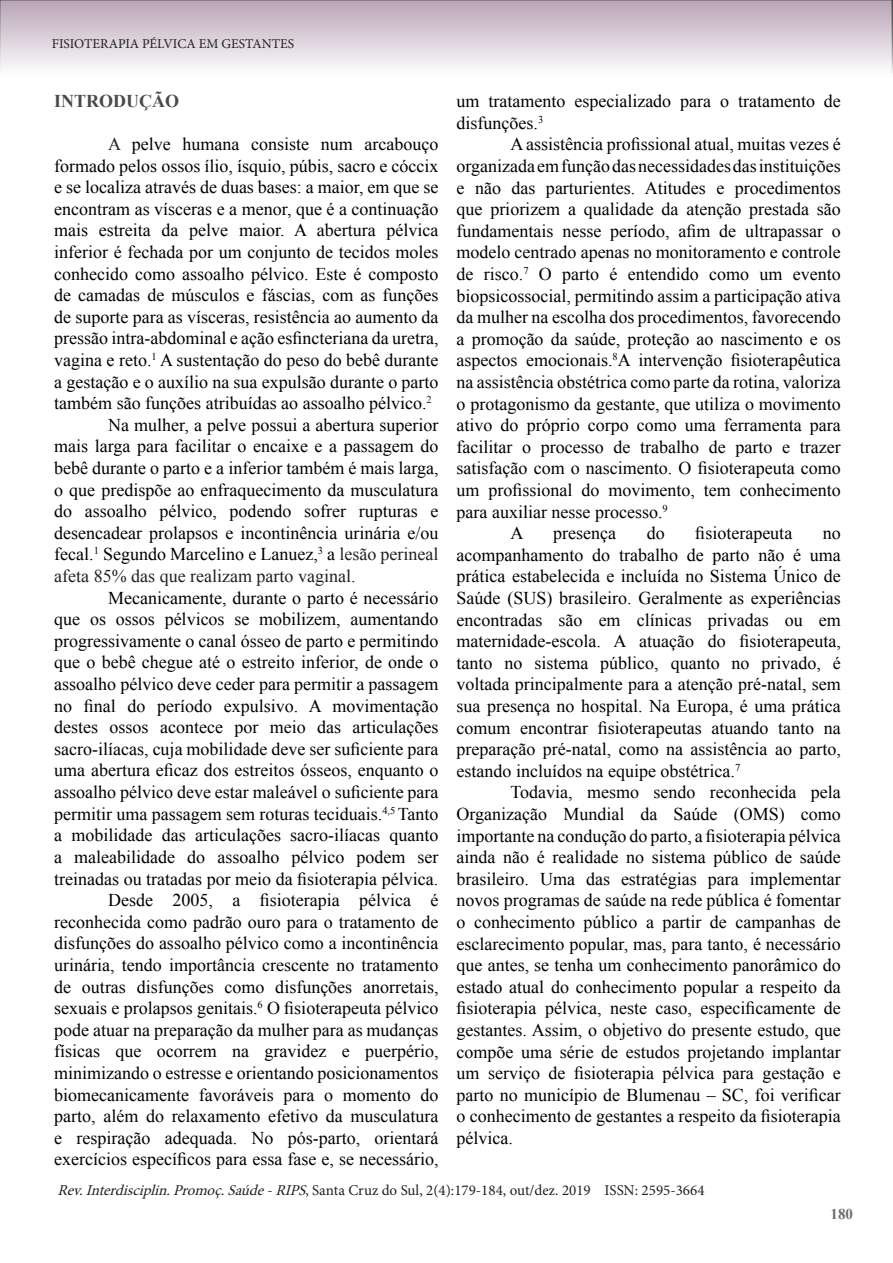
<style>
.page{position:relative;width:893px;height:1263px;background:#fff}
.page>*{position:absolute;margin:0;border:0;box-sizing:border-box;transform-origin:0 0}
.t1{font:18px/21.6px "Times New Roman";color:#000;text-align:justify}
.t2{font:700 18px "Times New Roman";color:#494a4b}
.t3{font:15px "Minion Pro";color:#231f20}
.t4{font:700 15px "Times New Roman";color:#6c6d70}
.t5{font:13.5px "Minion Pro";color:#231f20}
.s1{color:#231f20}
.s2{font-style:italic}
</style>
<div class="page">
<svg style="left:0;top:0;width:892px;height:71px;background:#d8ccd6"></svg>
<svg style="left:892px;top:0;width:1px;height:74px"></svg>
<p class="t5" style="left:52px;top:35px;width:244px">FISIOTERAPIA PÉLVICA EM GESTANTES</p>
<p class="t2" style="left:54px;top:88px;width:126px">INTRODUÇÃO</p>
<p class="t1" style="left:54px;top:133px;width:386px;text-indent:54px"><span class="s1">A</span> pelve humana consiste num arcabouço formado pelos ossos ílio, ísquio, púbis, sacro e cóccix e se localiza através de duas bases: a maior, em que se encontram as vísceras e a menor, que é a continuação mais estreita da pelve maior. A abertura pélvica inferior é fechada por um conjunto de tecidos moles conhecido como assoalho pélvico. Este é composto de camadas de músculos e fáscias, com as funções de suporte para as vísceras, resistência ao aumento da pressão intra-abdominal e ação esfincteriana da uretra, vagina e reto.<sup>1</sup> A sustentação do peso do bebê durante a gestação e o auxílio na sua expulsão durante o parto também são funções atribuídas ao assoalho pélvico.<sup>2</sup></p>
<p class="t1" style="left:54px;top:414px;width:386px;text-indent:54px">Na mulher, a pelve possui a abertura superior mais larga para facilitar o encaixe e a passagem do bebê durante o parto e a inferior também é mais larga, o que predispõe ao enfraquecimento da musculatura do assoalho pélvico, podendo sofrer rupturas e desencadear prolapsos e incontinência urinária e/ou fecal.<sup>1</sup> Segundo Marcelino e Lanuez,<sup>3</sup> a <span class="s1">lesão perineal afeta 85% das que realizam parto vaginal.</span></p>
<p class="t1" style="left:54px;top:586px;width:386px;text-indent:54px">Mecanicamente, durante o parto é necessário que os ossos pélvicos se mobilizem, aumentando progressivamente o canal ósseo de parto e permitindo que o bebê chegue até o estreito inferior, de onde o assoalho pélvico deve ceder para permitir a passagem no final do período expulsivo. A movimentação destes ossos acontece por meio das articulações sacro-ilíacas, cuja mobilidade deve ser suficiente para uma abertura eficaz dos estreitos ósseos, enquanto o assoalho pélvico deve estar maleável o suficiente para permitir uma passagem sem roturas teciduais.<sup>4,5</sup> Tanto a mobilidade das articulações sacro-ilíacas quanto a maleabilidade do assoalho pélvico podem ser treinadas ou tratadas por meio da fisioterapia pélvica.</p>
<p class="t1" style="left:54px;top:889px;width:386px;text-indent:54px">Desde 2005, a fisioterapia pélvica é reconhecida como padrão ouro para o tratamento de disfunções do assoalho pélvico como a incontinência urinária, tendo importância crescente no tratamento de outras disfunções como disfunções anorretais, sexuais e prolapsos genitais.<sup>6</sup> O fisioterapeuta pélvico pode atuar na preparação da mulher para as mudanças físicas que ocorrem na gravidez e puerpério, minimizando o estresse e orientando posicionamentos biomecanicamente favoráveis para o momento do parto, além do relaxamento efetivo da musculatura e respiração adequada. No pós-parto, orientará exercícios específicos para essa fase e, se necessário,</p>
<p class="t1" style="left:457px;top:90px;width:386px">um tratamento especializado para o tratamento de disfunções.<sup>3</sup></p>
<p class="t1" style="left:457px;top:133px;width:386px;text-indent:54px">A assistência profissional atual, muitas vezes é organizada em função das necessidades das instituições e não das parturientes. Atitudes e procedimentos que priorizem a qualidade da atenção prestada são fundamentais nesse período, afim de ultrapassar o modelo centrado apenas no monitoramento e controle de risco.<sup>7</sup> O parto é entendido como um evento biopsicossocial, permitindo assim a participação ativa da mulher na escolha dos procedimentos, favorecendo a promoção da saúde, proteção ao nascimento e os aspectos emocionais.<sup>8</sup>A intervenção fisioterapêutica na assistência obstétrica como parte da rotina, valoriza o protagonismo da gestante, que utiliza o movimento ativo do próprio corpo como uma ferramenta para facilitar o processo de trabalho de parto e trazer satisfação com o nascimento. O fisioterapeuta como um profissional do movimento, tem conhecimento para auxiliar nesse processo.<sup>9</sup></p>
<p class="t1" style="left:511px;top:522px;width:14px">A</p>
<p class="t1" style="left:553px;top:522px;width:64px">presença</p>
<p class="t1" style="left:647px;top:522px;width:19px">do</p>
<p class="t1" style="left:695px;top:522px;width:98px">fisioterapeuta</p>
<p class="t1" style="left:457px;top:522px;width:386px;text-indent:366px">no acompanhamento do trabalho de parto não é uma prática estabelecida e incluída no Sistema Único de Saúde (SUS) brasileiro. Geralmente as experiências encontradas são em clínicas privadas ou em maternidade-escola. A atuação do fisioterapeuta, tanto no sistema público, quanto no privado, é voltada principalmente para a atenção pré-natal, sem sua presença no hospital. Na Europa, é uma prática comum encontrar fisioterapeutas atuando tanto na preparação pré-natal, como na assistência ao parto, estando incluídos na equipe obstétrica.<sup>7</sup></p>
<p class="t1" style="left:457px;top:781px;width:386px;text-indent:54px">Todavia, mesmo sendo reconhecida pela Organização Mundial da Saúde (OMS) como importante na condução do parto, a fisioterapia pélvica ainda não é realidade no sistema público de saúde brasileiro. Uma das estratégias para implementar novos programas de saúde na rede pública é fomentar o conhecimento público a partir de campanhas de esclarecimento popular, mas, para tanto, é necessário que antes, se tenha um conhecimento panorâmico do estado atual do conhecimento popular a respeito da fisioterapia pélvica, neste caso, especificamente de gestantes. Assim, o objetivo do presente estudo, que compõe uma série de estudos projetando implantar um serviço de fisioterapia pélvica para gestação e parto no município de Blumenau – SC, foi verificar o conhecimento de gestantes a respeito da fisioterapia pélvica.</p>
<p class="t3" style="left:57px;top:1180px;width:649px"><span class="s2">Rev.Interdisciplin.Promoç.Saúde-RIPS</span>, Santa Cruz do Sul, 2(4):179-184, out/dez. 2019 ISSN: 2595-3664</p>
<p class="t4" style="left:831px;top:1204px;width:24px">180</p>
</div>
